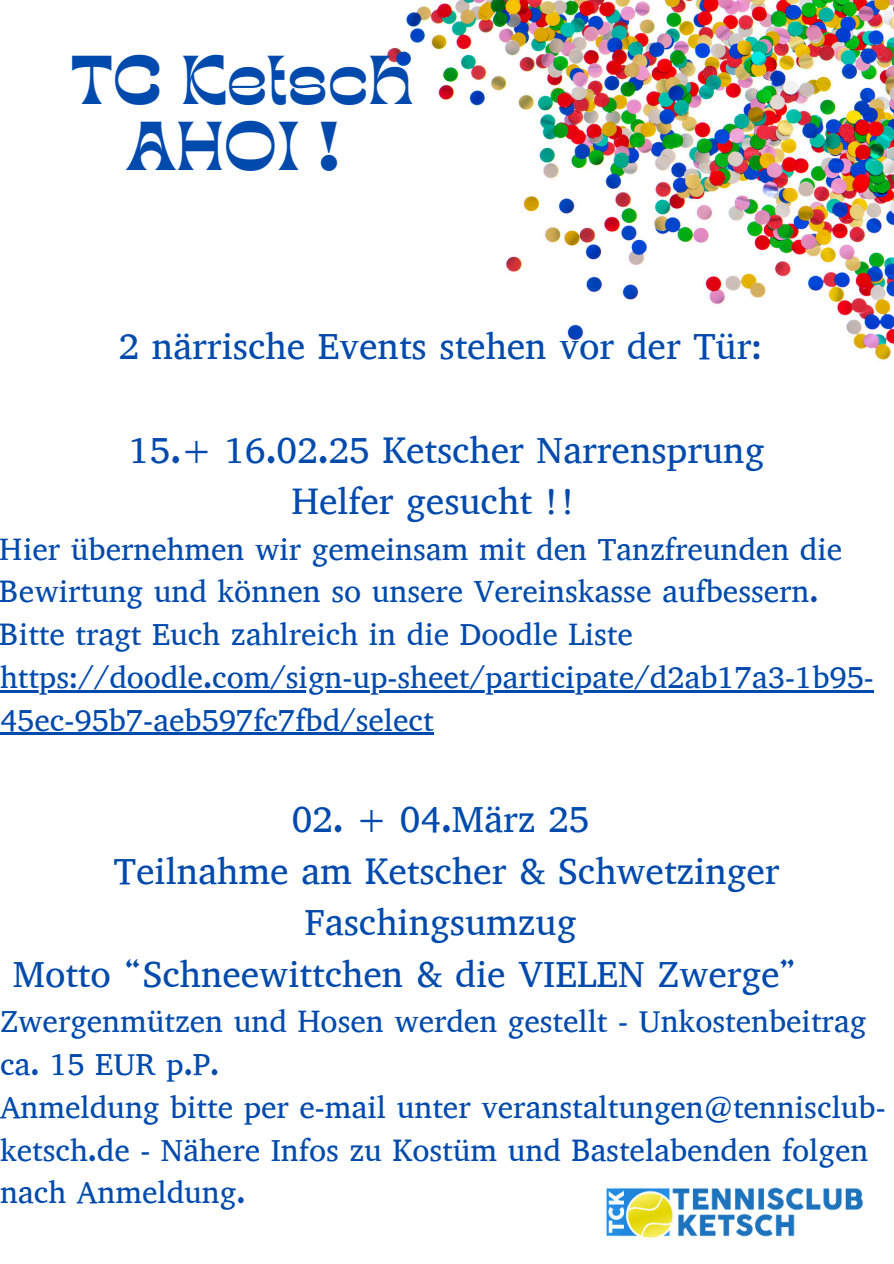
<style>
.page{position:relative;width:894px;height:1264px;background:#fff}
.page>*{position:absolute;margin:0;border:0;box-sizing:border-box;transform-origin:0 0}
.t1{font:48.3px/66.4px "TANKINDRED Display";color:#004aad;text-align:center}
.t2{font:37.05px/51.8px "Shlomo Stam";color:#004aad}
.t3{font:31.05px/42.8px "Shlomo Stam";color:#004aad}
</style>
<div class="page">
<img style="left:387px;top:0;width:506px;height:360px">
<img style="left:606px;top:1187px;width:257px;height:51px">
<hr style="left:0;top:690px;width:873px;height:2px;background:#004aad">
<hr style="left:0;top:732px;width:433px;height:3px;background:#004aad">
<h1 class="t1" style="left:71px;top:54px;width:343px">TC Ketsch<br>AHOI !</h1>
<p class="t2" style="left:118px;top:321px;width:645px">2 närrische Events stehen vor der Tür:</p>
<p class="t2" style="left:291px;top:425px;width:474px;text-indent:-162px">15.+ 16.02.25 Ketscher Narrensprung<br>Helfer gesucht !!</p>
<p class="t3" style="left:0;top:528px;width:875px">Hier übernehmen wir gemeinsam mit den Tanzfreunden die Bewirtung und können so unsere Vereinskasse aufbessern.<br>Bitte tragt Euch zahlreich in die Doodle Liste https://doodle.com/sign-up-sheet/participate/d2ab17a3-1b95- 45ec-95b7-aeb597fc7fbd/select</p>
<p class="t2" style="left:291px;top:794px;width:299px">02. + 04.März 25</p>
<p class="t2" style="left:114px;top:846px;width:667px">Teilnahme am Ketscher &amp; Schwetzinger</p>
<p class="t2" style="left:304px;top:897px;width:273px">Faschingsumzug</p>
<p class="t2" style="left:13px;top:949px;width:782px">Motto “Schneewittchen &amp; die VIELEN Zwerge”</p>
<p class="t3" style="left:0;top:1001px;width:886px">Zwergenmützen und Hosen werden gestellt - Unkostenbeitrag ca. 15 EUR p.P.<br>Anmeldung bitte per e-mail unter veranstaltungen@tennisclub&shy;ketsch.de - Nähere Infos zu Kostüm und Bastelabenden folgen nach Anmeldung.</p>
</div>
